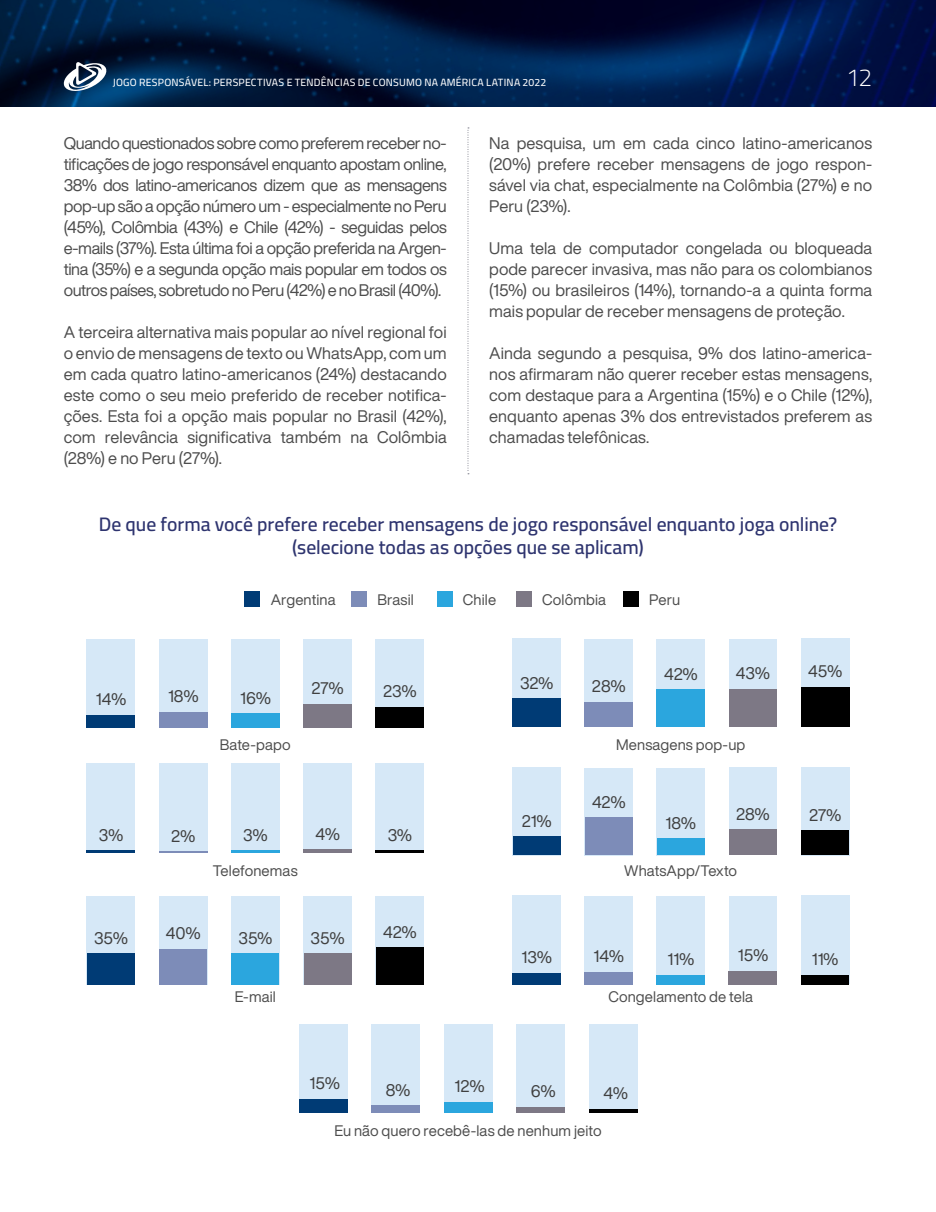
<style>
.page{position:relative;width:936px;height:1212px;background:#fff}
.page>*{position:absolute;margin:0;border:0;box-sizing:border-box;transform-origin:0 0}
.t1{font:300 24.6px "Cairo";color:#fff}
.t2{font:600 19.5px/23.4px "Cairo";color:#2e346f;text-align:center}
.t3{font:16.5px/21px "Helvetica Now Display";color:#4d4d4d;text-align:justify}
.t4{font:16.5px "Helvetica Now Display";letter-spacing:.005em;color:#404040}
.t5{font:15px "Helvetica Now Display";letter-spacing:.005em;color:#4d4d4d}
.t6{font:500 10.5px "Cairo";letter-spacing:.02em;color:#fff}
</style>
<div class="page">
<img style="left:0;top:0;width:935px;height:106px">
<svg style="left:62px;top:62px;width:46px;height:31px"></svg>
<svg style="left:467px;top:128px;width:2px;height:346px"></svg>
<div style="left:299px;top:1024px;width:48px;height:88px;background:#d6e8f7"></div>
<div style="left:371px;top:1024px;width:49px;height:88px;background:#d6e8f7"></div>
<div style="left:444px;top:1024px;width:48px;height:88px;background:#d6e8f7"></div>
<div style="left:516px;top:1024px;width:49px;height:88px;background:#d6e8f7"></div>
<div style="left:589px;top:1024px;width:48px;height:88px;background:#d6e8f7"></div>
<div style="left:512px;top:638px;width:48px;height:89px;background:#d6e8f7"></div>
<div style="left:584px;top:639px;width:48px;height:88px;background:#d6e8f7"></div>
<div style="left:656px;top:639px;width:48px;height:88px;background:#d6e8f7"></div>
<div style="left:729px;top:639px;width:47px;height:88px;background:#d6e8f7"></div>
<div style="left:801px;top:638px;width:48px;height:89px;background:#d6e8f7"></div>
<div style="left:512px;top:767px;width:48px;height:88px;background:#d6e8f7"></div>
<div style="left:584px;top:768px;width:48px;height:87px;background:#d6e8f7"></div>
<div style="left:656px;top:768px;width:48px;height:87px;background:#d6e8f7"></div>
<div style="left:729px;top:767px;width:47px;height:88px;background:#d6e8f7"></div>
<div style="left:801px;top:767px;width:48px;height:88px;background:#d6e8f7"></div>
<div style="left:512px;top:895px;width:48px;height:88px;background:#d6e8f7"></div>
<div style="left:584px;top:896px;width:48px;height:87px;background:#d6e8f7"></div>
<div style="left:656px;top:896px;width:48px;height:88px;background:#d6e8f7"></div>
<div style="left:729px;top:896px;width:47px;height:88px;background:#d6e8f7"></div>
<div style="left:801px;top:895px;width:48px;height:88px;background:#d6e8f7"></div>
<div style="left:87px;top:639px;width:48px;height:88px;background:#d6e8f7"></div>
<div style="left:159px;top:639px;width:48px;height:88px;background:#d6e8f7"></div>
<div style="left:231px;top:639px;width:48px;height:88px;background:#d6e8f7"></div>
<div style="left:303px;top:639px;width:48px;height:88px;background:#d6e8f7"></div>
<div style="left:375px;top:639px;width:49px;height:88px;background:#d6e8f7"></div>
<div style="left:87px;top:764px;width:48px;height:88px;background:#d6e8f7"></div>
<div style="left:159px;top:764px;width:48px;height:88px;background:#d6e8f7"></div>
<div style="left:231px;top:764px;width:48px;height:88px;background:#d6e8f7"></div>
<div style="left:303px;top:764px;width:48px;height:88px;background:#d6e8f7"></div>
<div style="left:375px;top:764px;width:49px;height:88px;background:#d6e8f7"></div>
<div style="left:87px;top:896px;width:48px;height:89px;background:#d6e8f7"></div>
<div style="left:159px;top:896px;width:48px;height:89px;background:#d6e8f7"></div>
<div style="left:231px;top:896px;width:48px;height:89px;background:#d6e8f7"></div>
<div style="left:303px;top:896px;width:48px;height:89px;background:#d6e8f7"></div>
<div style="left:375px;top:896px;width:49px;height:89px;background:#d6e8f7"></div>
<div style="left:87px;top:715px;width:48px;height:12px;background:#003b75"></div>
<div style="left:159px;top:711px;width:48px;height:16px;background:#7d8cb8"></div>
<div style="left:231px;top:713px;width:48px;height:14px;background:#2ba6de"></div>
<div style="left:303px;top:704px;width:48px;height:23px;background:#7d7885"></div>
<div style="left:375px;top:707px;width:49px;height:20px;background:#000"></div>
<div style="left:512px;top:699px;width:48px;height:28px;background:#003b75"></div>
<div style="left:584px;top:702px;width:48px;height:25px;background:#7d8cb8"></div>
<div style="left:656px;top:690px;width:48px;height:37px;background:#2ba6de"></div>
<div style="left:729px;top:689px;width:47px;height:38px;background:#7d7885"></div>
<div style="left:801px;top:687px;width:48px;height:40px;background:#000"></div>
<hr style="left:87px;top:850px;width:48px;height:3px;background:#003b75">
<hr style="left:159px;top:851px;width:48px;height:2px;background:#7d8cb8">
<hr style="left:231px;top:850px;width:48px;height:3px;background:#2ba6de">
<hr style="left:303px;top:849px;width:49px;height:4px;background:#7d7885">
<hr style="left:375px;top:850px;width:49px;height:3px;background:#000">
<div style="left:512px;top:836px;width:48px;height:19px;background:#003b75"></div>
<div style="left:584px;top:817px;width:48px;height:38px;background:#7d8cb8"></div>
<div style="left:656px;top:839px;width:48px;height:16px;background:#2ba6de"></div>
<div style="left:729px;top:830px;width:47px;height:25px;background:#7d7885"></div>
<div style="left:801px;top:831px;width:47px;height:24px;background:#000"></div>
<div style="left:87px;top:953px;width:48px;height:32px;background:#003b75"></div>
<div style="left:159px;top:949px;width:48px;height:36px;background:#7d8cb8"></div>
<div style="left:231px;top:953px;width:48px;height:32px;background:#2ba6de"></div>
<div style="left:303px;top:953px;width:48px;height:32px;background:#7d7885"></div>
<div style="left:376px;top:947px;width:47px;height:38px;background:#000"></div>
<div style="left:512px;top:973px;width:48px;height:11px;background:#003b75"></div>
<div style="left:584px;top:972px;width:48px;height:12px;background:#7d8cb8"></div>
<div style="left:656px;top:975px;width:48px;height:9px;background:#2ba6de"></div>
<div style="left:728px;top:971px;width:48px;height:13px;background:#7d7885"></div>
<div style="left:801px;top:975px;width:47px;height:9px;background:#000"></div>
<div style="left:299px;top:1099px;width:48px;height:13px;background:#003b75"></div>
<div style="left:371px;top:1105px;width:49px;height:7px;background:#7d8cb8"></div>
<div style="left:444px;top:1102px;width:48px;height:10px;background:#2ba6de"></div>
<div style="left:516px;top:1107px;width:49px;height:5px;background:#7d7885"></div>
<hr style="left:589px;top:1109px;width:48px;height:3px;background:#000">
<div style="left:244px;top:591px;width:16px;height:16px;background:#003b75"></div>
<div style="left:351px;top:591px;width:16px;height:16px;background:#7d8cb8"></div>
<div style="left:436px;top:591px;width:16px;height:16px;background:#2ba6de"></div>
<div style="left:516px;top:591px;width:16px;height:16px;background:#7d7885"></div>
<div style="left:622px;top:591px;width:16px;height:16px;background:#000"></div>
<p class="t6" style="left:113px;top:75px;width:435px">JOGO RESPONSÁVEL: PERSPECTIVAS E TENDÊNCIAS DE CONSUMO NA AMÉRICA LATINA 2022</p>
<h1 class="t1" style="left:846px;top:59px;width:27px">12</h1>
<p class="t3" style="left:64px;top:132px;width:384px">Quando questionados sobre como preferem receber no&shy;tificações de jogo responsável enquanto apostam online, 38% dos latino-americanos dizem que as mensagens pop-up são a opção número um - especialmente no Peru (45%), Colômbia (43%) e Chile (42%) - seguidas pelos e-mails (37%). Esta última foi a opção preferida na Argen&shy;tina (35%) e a segunda opção mais popular em todos os outros países, sobretudo no Peru (42%) e no Brasil (40%).</p>
<p class="t3" style="left:64px;top:321px;width:384px">A terceira alternativa mais popular ao nível regional foi o envio de mensagens de texto ou WhatsApp, com um em cada quatro latino-americanos (24%) destacando este como o seu meio preferido de receber notifica&shy;ções. Esta foi a opção mais popular no Brasil (42%), com relevância significativa também na Colômbia (28%) e no Peru (27%).</p>
<p class="t3" style="left:489px;top:132px;width:384px">Na pesquisa, um em cada cinco latino-americanos (20%) prefere receber mensagens de jogo respon&shy;sável via chat, especialmente na Colômbia (27%) e no Peru (23%).</p>
<p class="t3" style="left:489px;top:237px;width:384px">Uma tela de computador congelada ou bloqueada pode parecer invasiva, mas não para os colombianos (15%) ou brasileiros (14%), tornando-a a quinta forma mais popular de receber mensagens de proteção.</p>
<p class="t3" style="left:489px;top:342px;width:384px">Ainda segundo a pesquisa, 9% dos latino-america&shy;nos afirmaram não querer receber estas mensagens, com destaque para a Argentina (15%) e o Chile (12%), enquanto apenas 3% dos entrevistados preferem as chamadas telefônicas.</p>
<p class="t2" style="left:99px;top:513px;width:739px">De que forma você prefere receber mensagens de jogo responsável enquanto joga online? (selecione todas as opções que se aplicam)</p>
<p class="t5" style="left:271px;top:589px;width:66px">Argentina</p>
<p class="t5" style="left:377px;top:589px;width:38px">Brasil</p>
<p class="t5" style="left:463px;top:589px;width:35px">Chile</p>
<p class="t5" style="left:542px;top:589px;width:65px">Colômbia</p>
<p class="t5" style="left:649px;top:589px;width:33px">Peru</p>
<p class="t4" style="left:96px;top:688px;width:32px">14%</p>
<p class="t4" style="left:168px;top:685px;width:32px">18%</p>
<p class="t4" style="left:240px;top:686px;width:32px">16%</p>
<p class="t4" style="left:311px;top:677px;width:34px">27%</p>
<p class="t4" style="left:383px;top:680px;width:35px">23%</p>
<p class="t4" style="left:520px;top:672px;width:35px">32%</p>
<p class="t4" style="left:592px;top:675px;width:35px">28%</p>
<p class="t4" style="left:664px;top:663px;width:35px">42%</p>
<p class="t4" style="left:736px;top:662px;width:35px">43%</p>
<p class="t4" style="left:808px;top:660px;width:35px">45%</p>
<p class="t5" style="left:220px;top:734px;width:72px">Bate-papo</p>
<p class="t5" style="left:616px;top:734px;width:131px">Mensagens pop-up</p>
<p class="t4" style="left:99px;top:823px;width:26px">3%</p>
<p class="t4" style="left:171px;top:824px;width:25px">2%</p>
<p class="t4" style="left:243px;top:823px;width:26px">3%</p>
<p class="t4" style="left:315px;top:822px;width:26px">4%</p>
<p class="t4" style="left:387px;top:823px;width:26px">3%</p>
<p class="t4" style="left:522px;top:809px;width:31px">21%</p>
<p class="t4" style="left:592px;top:790px;width:35px">42%</p>
<p class="t4" style="left:665px;top:812px;width:32px">18%</p>
<p class="t4" style="left:736px;top:803px;width:35px">28%</p>
<p class="t4" style="left:809px;top:804px;width:34px">27%</p>
<p class="t5" style="left:213px;top:860px;width:86px">Telefonemas</p>
<p class="t5" style="left:624px;top:860px;width:114px">WhatsApp/Texto</p>
<p class="t4" style="left:94px;top:927px;width:35px">35%</p>
<p class="t4" style="left:166px;top:922px;width:36px">40%</p>
<p class="t4" style="left:238px;top:927px;width:35px">35%</p>
<p class="t4" style="left:310px;top:927px;width:35px">35%</p>
<p class="t4" style="left:383px;top:920px;width:35px">42%</p>
<p class="t4" style="left:521px;top:946px;width:32px">13%</p>
<p class="t4" style="left:593px;top:945px;width:32px">14%</p>
<p class="t4" style="left:667px;top:948px;width:28px">11%</p>
<p class="t4" style="left:737px;top:944px;width:32px">15%</p>
<p class="t4" style="left:811px;top:948px;width:28px">11%</p>
<p class="t5" style="left:235px;top:986px;width:43px">E-mail</p>
<p class="t5" style="left:608px;top:986px;width:146px">Congelamento de tela</p>
<p class="t4" style="left:309px;top:1072px;width:32px">15%</p>
<p class="t4" style="left:386px;top:1078px;width:26px">8%</p>
<p class="t4" style="left:454px;top:1075px;width:31px">12%</p>
<p class="t4" style="left:531px;top:1080px;width:26px">6%</p>
<p class="t4" style="left:603px;top:1082px;width:26px">4%</p>
<p class="t5" style="left:334px;top:1121px;width:268px">Eu não quero recebê-las de nenhum jeito</p>
</div>
